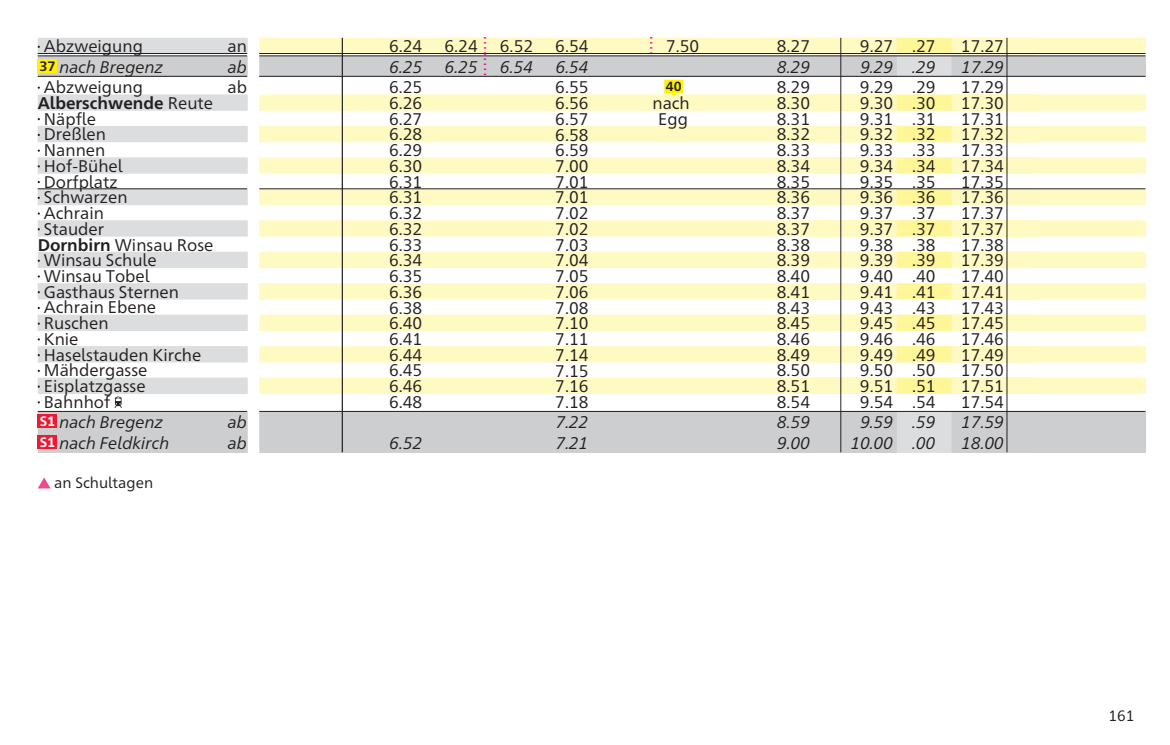
<style>
.page{position:relative;width:1170px;height:745px;background:#fff}
.page>*{position:absolute;margin:0;border:0;box-sizing:border-box;transform-origin:0 0}
.t1{font:17px/15.8px "Neue Frutiger VVV";color:#231f20;text-align:justify}
.t2{font:italic 17px/20.5px "Neue Frutiger VVV";color:#231f20}
.t3{font:700 17px "Neue Frutiger VVV";color:#231f20}
.t4{font:15px "Neue Frutiger VVV";color:#231f20}
.t5{font:15px "Neue Frutiger 1450 for VV";color:#231f20}
.t6{font:700 13.25px "Neue Frutiger VVV";color:#231f20}
.s1{font-weight:700;font-style:normal;font-size:13.5px}
.s2{font-weight:400}
.s3{font-weight:700}
.s4{font-weight:700;font-style:normal;font-size:13.5px;color:#fff}
</style>
<div class="page">
<div style="left:259px;top:126px;width:886px;height:16px;background:#fffac1"></div>
<svg style="left:259px;top:157px;width:886px;height:16px;background:#fef9bf"></svg>
<svg style="left:259px;top:189px;width:886px;height:16px;background:#faf5bb"></svg>
<svg style="left:259px;top:220px;width:886px;height:16px;background:#fef9bf"></svg>
<svg style="left:259px;top:251px;width:886px;height:17px;background:#fef9c0"></svg>
<svg style="left:259px;top:283px;width:886px;height:16px;background:#fef9be"></svg>
<svg style="left:259px;top:314px;width:886px;height:17px;background:#fef9c0"></svg>
<div style="left:259px;top:346px;width:886px;height:16px;background:#fffac1"></div>
<svg style="left:259px;top:377px;width:886px;height:16px;background:#fef9c0"></svg>
<div style="left:259px;top:412px;width:886px;height:40px;background:#cdced0"></div>
<hr style="left:38px;top:188px;width:209px;height:1px;background:#231f20">
<hr style="left:259px;top:188px;width:886px;height:1px;background:#231f20">
<hr style="left:259px;top:411px;width:886px;height:1px;background:#231f20">
<svg style="left:38px;top:38px;width:210px;height:39px;background:#c6c7c9"></svg>
<div style="left:38px;top:59px;width:19px;height:14px;background:#fff101"></div>
<svg style="left:38px;top:86px;width:210px;height:25px"></svg>
<div style="left:38px;top:126px;width:210px;height:16px;background:#dcdddf"></div>
<svg style="left:38px;top:149px;width:210px;height:24px"></svg>
<div style="left:38px;top:189px;width:210px;height:16px;background:#dcdddf"></div>
<div style="left:38px;top:220px;width:210px;height:16px;background:#dcdddf"></div>
<div style="left:38px;top:252px;width:210px;height:16px;background:#dcdddf"></div>
<div style="left:38px;top:283px;width:210px;height:16px;background:#dcdddf"></div>
<svg style="left:38px;top:306px;width:210px;height:25px"></svg>
<div style="left:38px;top:346px;width:210px;height:16px;background:#dcdddf"></div>
<svg style="left:38px;top:369px;width:210px;height:83px"></svg>
<div style="left:38px;top:414px;width:19px;height:14px;background:#ed1a33"></div>
<div style="left:38px;top:434px;width:19px;height:14px;background:#ed1a33"></div>
<hr style="left:342px;top:38px;width:1px;height:414px;background:#231f20">
<hr style="left:840px;top:38px;width:1px;height:414px;background:#231f20">
<hr style="left:1006px;top:38px;width:1px;height:414px;background:#231f20">
<svg style="left:259px;top:37px;width:886px;height:74px"></svg>
<svg style="left:38px;top:477px;width:13px;height:11px"></svg>
<p class="t1" style="left:44px;top:40px;width:101px">Abzweigung</p>
<p class="t1" style="left:227px;top:40px;width:21px">an</p>
<p class="t2" style="left:39px;top:58px;width:125px"><span class="s1">37</span> nach Bregenz</p>
<p class="t2" style="left:228px;top:58px;width:21px">ab</p>
<p class="t1" style="left:44px;top:81px;width:101px">Abzweigung</p>
<p class="t1" style="left:227px;top:81px;width:21px">ab</p>
<p class="t3" style="left:38px;top:96px;width:177px">Alberschwende <span class="s2">Reute</span></p>
<p class="t1" style="left:44px;top:112px;width:54px">Näpfle</p>
<p class="t1" style="left:44px;top:128px;width:64px">Dreßlen</p>
<p class="t1" style="left:44px;top:144px;width:63px">Nannen</p>
<p class="t1" style="left:44px;top:159px;width:80px">Hof-Bühel</p>
<p class="t1" style="left:44px;top:175px;width:75px">Dorfplatz</p>
<p class="t1" style="left:44px;top:191px;width:85px">Schwarzen</p>
<p class="t1" style="left:44px;top:206px;width:62px">Achrain</p>
<p class="t1" style="left:44px;top:222px;width:62px">Stauder</p>
<p class="t1" style="left:38px;top:238px;width:177px"><span class="s3">Dornbirn</span> Winsau Rose</p>
<p class="t1" style="left:44px;top:254px;width:114px">Winsau Schule</p>
<p class="t1" style="left:44px;top:269px;width:107px">Winsau Tobel</p>
<p class="t1" style="left:44px;top:285px;width:137px">Gasthaus Sternen</p>
<p class="t1" style="left:44px;top:301px;width:114px">Achrain Ebene</p>
<p class="t1" style="left:44px;top:316px;width:66px">Ruschen</p>
<p class="t1" style="left:44px;top:332px;width:36px">Knie</p>
<p class="t1" style="left:44px;top:348px;width:159px">Haselstauden Kirche</p>
<p class="t1" style="left:44px;top:364px;width:105px">Mähdergasse</p>
<p class="t1" style="left:44px;top:379px;width:103px">Eisplatzgasse</p>
<p class="t1" style="left:44px;top:395px;width:68px">Bahnhof</p>
<p class="t2" style="left:40px;top:413px;width:125px"><span class="s4">S1</span> nach Bregenz</p>
<p class="t2" style="left:228px;top:413px;width:21px">ab</p>
<p class="t2" style="left:40px;top:433px;width:131px"><span class="s4">S1</span> nach Feldkirch</p>
<p class="t2" style="left:228px;top:433px;width:21px">ab</p>
<p class="t4" style="left:54px;top:476px;width:100px">an Schultagen</p>
<p class="t1" style="left:389px;top:40px;width:35px">6.24</p>
<p class="t2" style="left:389px;top:58px;width:34px">6.25</p>
<p class="t1" style="left:389px;top:81px;width:35px">6.25<br>6.26<br>6.27<br>6.28<br>6.29<br>6.30<br>6.31<br>6.31<br>6.32<br>6.32<br>6.33<br>6.34<br>6.35<br>6.36<br>6.38<br>6.40<br>6.41<br>6.44<br>6.45<br>6.46<br>6.48</p>
<p class="t2" style="left:389px;top:433px;width:34px">6.52</p>
<p class="t1" style="left:444px;top:40px;width:35px">6.24</p>
<p class="t2" style="left:445px;top:58px;width:34px">6.25</p>
<p class="t1" style="left:500px;top:40px;width:35px">6.52</p>
<p class="t2" style="left:500px;top:58px;width:34px">6.54</p>
<p class="t1" style="left:555px;top:40px;width:35px">6.54</p>
<p class="t2" style="left:555px;top:58px;width:34px">6.54</p>
<p class="t1" style="left:555px;top:81px;width:35px">6.55<br>6.56<br>6.57<br>6.58<br>6.59<br>7.00<br>7.01<br>7.01<br>7.02<br>7.02<br>7.03<br>7.04<br>7.05<br>7.06<br>7.08<br>7.10<br>7.11<br>7.14<br>7.15<br>7.16<br>7.18</p>
<p class="t2" style="left:555px;top:413px;width:34px">7.22<br>7.21</p>
<p class="t1" style="left:666px;top:40px;width:35px">7.50</p>
<p class="t6" style="left:666px;top:81px;width:17px">40</p>
<p class="t1" style="left:652px;top:96px;width:39px;text-align:center">nach<br>Egg</p>
<p class="t1" style="left:776px;top:40px;width:35px">8.27</p>
<p class="t2" style="left:777px;top:58px;width:34px">8.29</p>
<p class="t1" style="left:776px;top:81px;width:35px">8.29<br>8.30<br>8.31<br>8.32<br>8.33<br>8.34<br>8.35<br>8.36<br>8.37<br>8.37<br>8.38<br>8.39<br>8.40<br>8.41<br>8.43<br>8.45<br>8.46<br>8.49<br>8.50<br>8.51<br>8.54</p>
<p class="t2" style="left:777px;top:413px;width:34px">8.59<br>9.00</p>
<p class="t1" style="left:859px;top:40px;width:77px">9.27 .27</p>
<p class="t1" style="left:960px;top:40px;width:44px">17.27</p>
<p class="t2" style="left:860px;top:58px;width:77px">9.29 .29</p>
<p class="t2" style="left:961px;top:58px;width:44px">17.29</p>
<p class="t1" style="left:859px;top:81px;width:77px">9.29 .29</p>
<p class="t1" style="left:960px;top:81px;width:44px">17.29</p>
<p class="t1" style="left:859px;top:96px;width:77px">9.30 .30</p>
<p class="t1" style="left:960px;top:96px;width:44px">17.30</p>
<p class="t1" style="left:859px;top:112px;width:77px">9.31 .31</p>
<p class="t1" style="left:960px;top:112px;width:44px">17.31</p>
<p class="t1" style="left:859px;top:128px;width:77px">9.32 .32</p>
<p class="t1" style="left:960px;top:128px;width:44px">17.32</p>
<p class="t1" style="left:859px;top:144px;width:77px">9.33 .33</p>
<p class="t1" style="left:960px;top:144px;width:44px">17.33</p>
<p class="t1" style="left:859px;top:159px;width:77px">9.34 .34</p>
<p class="t1" style="left:960px;top:159px;width:44px">17.34</p>
<p class="t1" style="left:859px;top:175px;width:77px">9.35 .35</p>
<p class="t1" style="left:960px;top:175px;width:44px">17.35</p>
<p class="t1" style="left:859px;top:191px;width:77px">9.36 .36</p>
<p class="t1" style="left:960px;top:191px;width:44px">17.36</p>
<p class="t1" style="left:859px;top:206px;width:77px">9.37 .37</p>
<p class="t1" style="left:960px;top:206px;width:44px">17.37</p>
<p class="t1" style="left:859px;top:222px;width:77px">9.37 .37</p>
<p class="t1" style="left:960px;top:222px;width:44px">17.37</p>
<p class="t1" style="left:859px;top:238px;width:77px">9.38 .38</p>
<p class="t1" style="left:960px;top:238px;width:44px">17.38</p>
<p class="t1" style="left:859px;top:254px;width:77px">9.39 .39</p>
<p class="t1" style="left:960px;top:254px;width:44px">17.39</p>
<p class="t1" style="left:859px;top:269px;width:77px">9.40 .40</p>
<p class="t1" style="left:960px;top:269px;width:44px">17.40</p>
<p class="t1" style="left:859px;top:285px;width:77px">9.41 .41</p>
<p class="t1" style="left:960px;top:285px;width:44px">17.41</p>
<p class="t1" style="left:859px;top:301px;width:77px">9.43 .43</p>
<p class="t1" style="left:960px;top:301px;width:44px">17.43</p>
<p class="t1" style="left:859px;top:316px;width:77px">9.45 .45</p>
<p class="t1" style="left:960px;top:316px;width:44px">17.45</p>
<p class="t1" style="left:859px;top:332px;width:77px">9.46 .46</p>
<p class="t1" style="left:960px;top:332px;width:44px">17.46</p>
<p class="t1" style="left:859px;top:348px;width:77px">9.49 .49</p>
<p class="t1" style="left:960px;top:348px;width:44px">17.49</p>
<p class="t1" style="left:859px;top:364px;width:77px">9.50 .50</p>
<p class="t1" style="left:960px;top:364px;width:44px">17.50</p>
<p class="t1" style="left:859px;top:379px;width:77px">9.51 .51</p>
<p class="t1" style="left:960px;top:379px;width:44px">17.51</p>
<p class="t1" style="left:859px;top:395px;width:77px">9.54 .54</p>
<p class="t1" style="left:960px;top:395px;width:44px">17.54</p>
<p class="t2" style="left:860px;top:413px;width:77px">9.59 .59</p>
<p class="t2" style="left:961px;top:413px;width:44px">17.59</p>
<p class="t2" style="left:850px;top:433px;width:86px">10.00 .00</p>
<p class="t2" style="left:961px;top:433px;width:44px">18.00</p>
<p class="t5" style="left:1108px;top:704px;width:27px">161</p>
</div>
